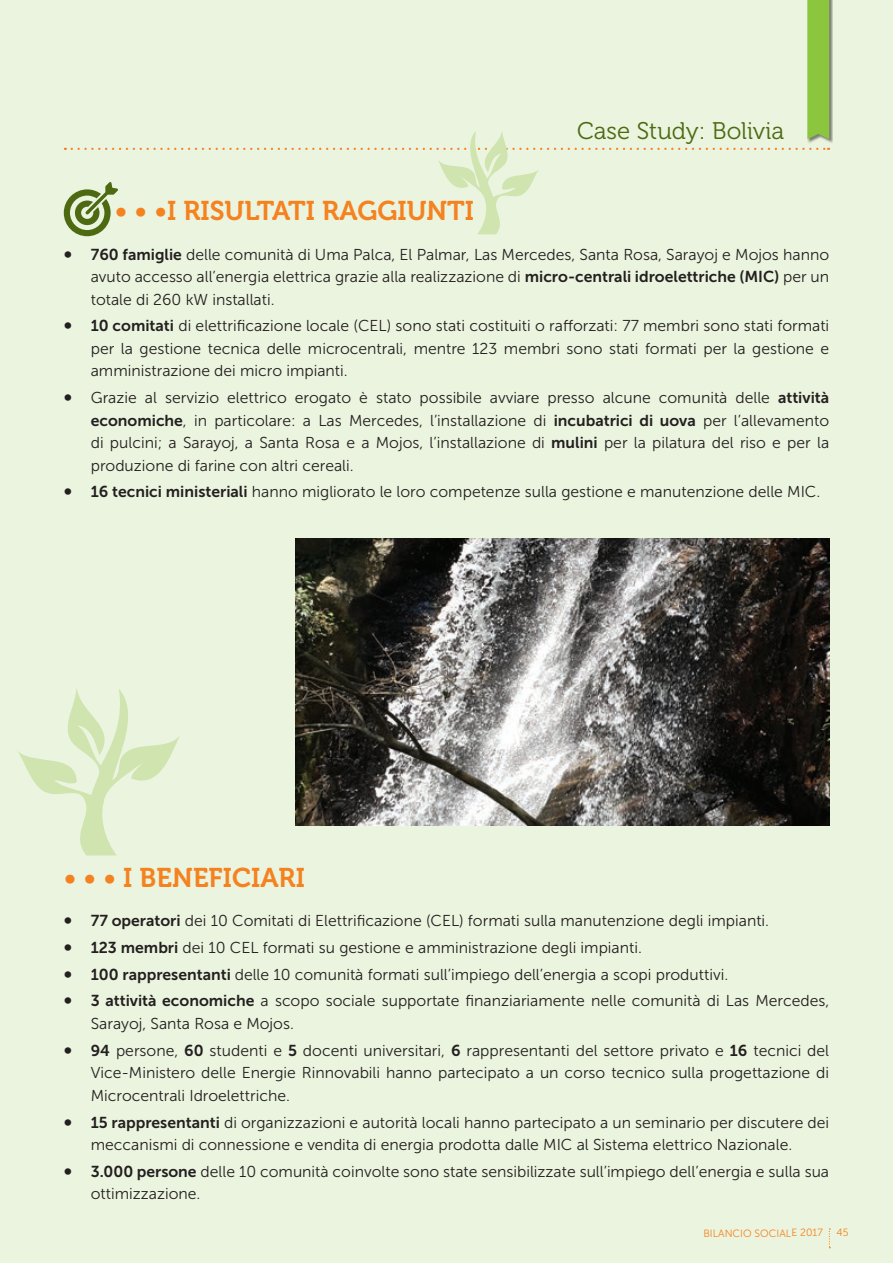
<style>
.page{position:relative;width:893px;height:1263px;background:#ebf4de}
.page>*{position:absolute;margin:0;border:0;box-sizing:border-box;transform-origin:0 0}
.t1{font:27px "Museo 700";color:#f58220}
.t2{font:24px "Museo 300";color:#4d6912}
.t3{font:15.75px/22.5px "Museo Sans 300";color:#231f20}
.t4{font:10.5px "Museo Sans 300";letter-spacing:-.005em;color:#f58220}
.s1{font-family:"Museo 900"}
.s2{font-family:"Museo Sans 700"}
</style>
<div class="page">
<div style="left:807px;top:0;width:26px;height:143px;background:#231f20;opacity:.55"></div>
<svg style="left:18px;top:688px;width:162px;height:167px"></svg>
<img style="left:296px;top:538px;width:533px;height:288px">
<svg style="left:64px;top:0;width:765px;height:236px"></svg>
<svg style="left:829px;top:1228px;width:1px;height:20px"></svg>
<h2 class="t2" style="left:577px;top:118px;width:208px">Case Study: Bolivia</h2>
<h1 class="t1" style="left:115px;top:196px;width:361px">• • •I RISULTATI RAGGIUNTI</h1>
<p class="t3" style="left:91px;top:243px;width:740px;text-align:justify;text-indent:-27px"><span class="s1">∞</span> <span class="s2">760 famiglie</span> delle comunità di Uma Palca, El Palmar, Las Mercedes, Santa Rosa, Sarayoj e Mojos hanno avuto accesso all’energia elettrica grazie alla realizzazione di <span class="s2">micro-centrali idroelettriche (MIC)</span> per un totale di 260 kW installati.</p>
<p class="t3" style="left:91px;top:315px;width:740px;text-align:justify;text-indent:-27px"><span class="s1">∞</span> <span class="s2">10 comitati</span> di elettrificazione locale (CEL) sono stati costituiti o rafforzati: 77 membri sono stati formati per la gestione tecnica delle microcentrali, mentre 123 membri sono stati formati per la gestione e amministrazione dei micro impianti.</p>
<p class="t3" style="left:91px;top:387px;width:740px;text-align:justify;text-indent:-27px"><span class="s1">∞</span> Grazie al servizio elettrico erogato è stato possibile avviare presso alcune comunità delle <span class="s2">attività economiche</span>, in particolare: a Las Mercedes, l’installazione di <span class="s2">incubatrici di uova</span> per l’allevamento di pulcini; a Sarayoj, a Santa Rosa e a Mojos, l’installazione di <span class="s2">mulini</span> per la pilatura del riso e per la produzione di farine con altri cereali.</p>
<p class="t3" style="left:64px;top:481px;width:758px"><span class="s1">∞</span> <span class="s2">16 tecnici ministeriali</span> hanno migliorato le loro competenze sulla gestione e manutenzione delle MIC.</p>
<h1 class="t1" style="left:64px;top:862px;width:243px">• • • I BENEFICIARI</h1>
<p class="t3" style="left:64px;top:907px;width:767px;line-height:26.7px"><span class="s1">∞</span> <span class="s2">77 operatori</span> dei 10 Comitati di Elettrificazione (CEL) formati sulla manutenzione degli impianti.<br><span class="s1">∞</span> <span class="s2">123 membri</span> dei 10 CEL formati su gestione e amministrazione degli impianti.<br><span class="s1">∞</span> <span class="s2">100 rappresentanti</span> delle 10 comunità formati sull’impiego dell’energia a scopi produttivi.<br><span class="s1">∞</span> <span class="s2">3 attività economiche</span> a scopo sociale supportate finanziariamente nelle comunità di Las Mercedes,</p>
<p class="t3" style="left:64px;top:1010px;width:767px;line-height:26.7px;text-indent:27px">Sarayoj, Santa Rosa e Mojos.<br><span class="s1">∞</span> <span class="s2">94</span> persone, <span class="s2">60</span> studenti e <span class="s2">5</span> docenti universitari, <span class="s2">6</span> rappresentanti del settore privato e <span class="s2">16</span> tecnici del</p>
<p class="t3" style="left:91px;top:1062px;width:740px">Vice-Ministero delle Energie Rinnovabili hanno partecipato a un corso tecnico sulla progettazione di<br>Microcentrali Idroelettriche.</p>
<p class="t3" style="left:91px;top:1111px;width:740px;text-indent:-27px"><span class="s1">∞</span> <span class="s2">15 rappresentanti</span> di organizzazioni e autorità locali hanno partecipato a un seminario per discutere dei meccanismi di connessione e vendita di energia prodotta dalle MIC al Sistema elettrico Nazionale.</p>
<p class="t3" style="left:91px;top:1160px;width:740px;text-indent:-27px"><span class="s1">∞</span> <span class="s2">3.000 persone</span> delle 10 comunità coinvolte sono state sensibilizzate sull’impiego dell’energia e sulla sua ottimizzazione.</p>
<p class="t4" style="left:703px;top:1227px;width:7px">bilancio</p>
<p class="t4" style="left:755px;top:1227px;width:7px">sociale</p>
<p class="t4" style="left:800px;top:1227px;width:24px">2017</p>
<p class="t4" style="left:836px;top:1227px;width:14px">45</p>
</div>
